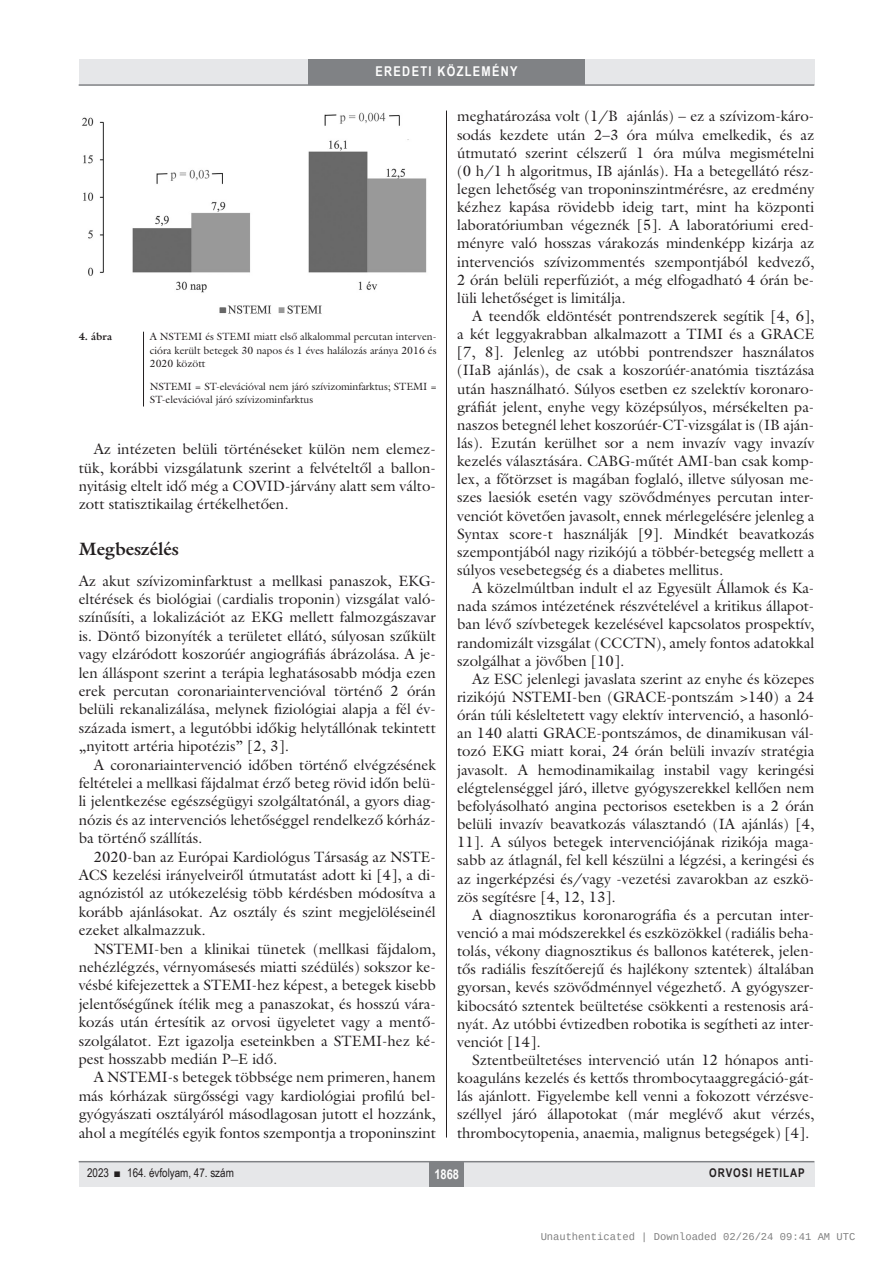
<style>
.page{position:relative;width:893px;height:1263px;background:#fff}
.page>*{position:absolute;margin:0;border:0;box-sizing:border-box;transform-origin:0 0}
.alcimbold{font:700 18px "Galliard Reg";color:#231f20}
.Body_Text{font:15px/18.1px "Galliard Reg";color:#231f20;text-align:justify}
.Body_tompa{font:15px/18.5px "Galliard Reg";color:#231f20;text-align:justify}
.t1{font:700 13.5px "Arial Narrow";letter-spacing:.1em;color:#fff}
.t2{font:12px "Arial Narrow";color:#231f20}
.t3{font:700 12px "Arial Narrow";letter-spacing:.08em;color:#231f20}
.kepalairas2{font:10.5px/13.5px "Galliard Reg";color:#231f20;text-align:justify}
.t4{font:10.5px "Liberation Mono";color:rgb(0 0 0/.5)}
.kepalairas1{font:700 10.5px "Galliard Reg";color:#231f20}
</style>
<div class="page">
<div style="left:79px;top:1161px;width:735px;height:25px;background:#e6e7e9"></div>
<hr style="left:79px;top:1161px;width:735px;height:1px;background:#808285">
<div style="left:430px;top:1161px;width:34px;height:25px;background:#808285"></div>
<div style="left:79px;top:60px;width:735px;height:25px;background:#e6e7e9"></div>
<div style="left:308px;top:60px;width:277px;height:25px;background:#808285"></div>
<hr style="left:79px;top:84px;width:735px;height:2px;background:#808285">
<hr style="left:446px;top:111px;width:1px;height:1026px;background:#231f20">
<hr style="left:143px;top:332px;width:1px;height:74px;background:#231f20">
<img style="left:82px;top:112px;width:345px;height:202px">
<p class="t1" style="left:375px;top:61px;width:144px">EREDETI KÖZLEMÉNY</p>
<p class="kepalairas1" style="left:79px;top:330px;width:35px">4. ábra</p>
<p class="kepalairas2" style="left:150px;top:330px;width:288px">A NSTEMI és STEMI miatt első alkalommal percutan interven&shy;cióra került betegek 30 napos és 1 éves halálozás aránya 2016 és 2020 között</p>
<p class="kepalairas2" style="left:150px;top:379px;width:288px">NSTEMI = ST-elevációval nem járó szívizominfarktus; STEMI =<br>ST-elevációval járó szívizominfarktus</p>
<p class="Body_Text" style="left:79px;top:440px;width:359px;text-align:left;text-indent:15px">Az intézeten belüli történéseket külön nem elemez&shy;tük, korábbi vizsgálatunk szerint a felvételtől a ballon&shy;nyitásig eltelt idő még a COVID-járvány alatt sem válto&shy;zott statisztikailag értékelhetően.</p>
<p class="alcimbold" style="left:79px;top:537px;width:102px">Megbeszélés</p>
<p class="Body_tompa" style="left:79px;top:571px;width:359px">Az akut szívizominfarktust a mellkasi panaszok, EKG&shy;eltérések és biológiai (cardialis troponin) vizsgálat való&shy;színűsíti, a lokalizációt az EKG mellett falmozgászavar is. Döntő bizonyíték a területet ellátó, súlyosan szűkült vagy elzáródott koszorúér angiográfiás ábrázolása. A je&shy;len álláspont szerint a terápia leghatásosabb módja ezen erek percutan coronariaintervencióval történő 2 órán belüli rekanalizálása, melynek fiziológiai alapja a fél év&shy;százada ismert, a legutóbbi időkig helytállónak tekintett „nyitott artéria hipotézis” [2, 3].</p>
<p class="Body_Text" style="left:79px;top:755px;width:359px;text-indent:15px">A coronariaintervenció időben történő elvégzésének feltételei a mellkasi fájdalmat érző beteg rövid időn belü&shy;li jelentkezése egészségügyi szolgáltatónál, a gyors diag&shy;nózis és az intervenciós lehetőséggel rendelkező kórház&shy;ba történő szállítás.</p>
<p class="Body_Text" style="left:79px;top:847px;width:359px;text-indent:15px">2020-ban az Európai Kardiológus Társaság az NSTE-ACS kezelési irányelveiről útmutatást adott ki [4], a di&shy;agnózistól az utókezelésig több kérdésben módosítva a korább ajánlásokat. Az osztály és szint megjelöléseinél ezeket alkalmazzuk.</p>
<p class="Body_Text" style="left:79px;top:939px;width:359px;text-indent:15px">NSTEMI-ben a klinikai tünetek (mellkasi fájdalom, nehézlégzés, vérnyomásesés miatti szédülés) sokszor ke&shy;vésbé kifejezettek a STEMI-hez képest, a betegek kisebb jelentőségűnek ítélik meg a panaszokat, és hosszú vára&shy;kozás után értesítik az orvosi ügyeletet vagy a mentő&shy;szolgálatot. Ezt igazolja eseteinkben a STEMI-hez ké&shy;pest hosszabb medián P–E idő.</p>
<p class="Body_Text" style="left:79px;top:1068px;width:359px;text-indent:15px">A NSTEMI-s betegek többsége nem primeren, hanem más kórházak sürgősségi vagy kardiológiai profilú bel&shy;gyógyászati osztályáról másodlagosan jutott el hozzánk, ahol a megítélés egyik fontos szempontja a troponinszint</p>
<p class="Body_Text" style="left:457px;top:107px;width:359px">meghatározása volt (1/B ajánlás) – ez a szívizom-káro&shy;sodás kezdete után 2–3 óra múlva emelkedik, és az útmutató szerint célszerű 1 óra múlva megismételni (0 h/1 h algoritmus, IB ajánlás). Ha a betegellátó rész&shy;legen lehetőség van troponinszintmérésre, az eredmény kézhez kapása rövidebb ideig tart, mint ha központi laboratóriumban végeznék [5]. A laboratóriumi ered&shy;ményre való hosszas várakozás mindenképp kizárja az intervenciós szívizommentés szempontjából kedvező, 2 órán belüli reperfúziót, a még elfogadható 4 órán be&shy;lüli lehetőséget is limitálja.</p>
<p class="Body_Text" style="left:457px;top:307px;width:359px;text-align:left;text-indent:15px">A teendők eldöntését pontrendszerek segítik [4, 6], a két leggyakrabban alkalmazott a TIMI és a GRACE [7, 8]. Jelenleg az utóbbi pontrendszer használatos (IIaB ajánlás), de csak a koszorúér-anatómia tisztázása után használható. Súlyos esetben ez szelektív koronaro&shy;gráfiát jelent, enyhe vegy középsúlyos, mérsékelten pa&shy;naszos betegnél lehet koszorúér-CT-vizsgálat is (IB aján&shy;lás). Ezután kerülhet sor a nem invazív vagy invazív kezelés választására. CABG-műtét AMI-ban csak komp&shy;lex, a főtörzset is magában foglaló, illetve súlyosan me&shy;szes laesiók esetén vagy szövődményes percutan inter&shy;venciót követően javasolt, ennek mérlegelésére jelenleg a Syntax score-t használják [9]. Mindkét beavatkozás szempontjából nagy rizikójú a többér-betegség mellett a súlyos vesebetegség és a diabetes mellitus.</p>
<p class="Body_Text" style="left:457px;top:579px;width:359px;text-indent:15px">A közelmúltban indult el az Egyesült Államok és Ka&shy;nada számos intézetének részvételével a kritikus állapot&shy;ban lévő szívbetegek kezelésével kapcsolatos prospektív, randomizált vizsgálat (CCCTN), amely fontos adatokkal szolgálhat a jövőben [10].</p>
<p class="Body_Text" style="left:457px;top:669px;width:359px;text-indent:15px">Az ESC jelenlegi javaslata szerint az enyhe és közepes rizikójú NSTEMI-ben (GRACE-pontszám &gt;140) a 24 órán túli késleltetett vagy elektív intervenció, a hasonló&shy;an 140 alatti GRACE-pontszámos, de dinamikusan vál&shy;tozó EKG miatt korai, 24 órán belüli invazív stratégia javasolt. A hemodinamikailag instabil vagy keringési elégtelenséggel járó, illetve gyógyszerekkel kellően nem befolyásolható angina pectorisos esetekben is a 2 órán belüli invazív beavatkozás választandó (IA ajánlás) [4, 11]. A súlyos betegek intervenciójának rizikója maga&shy;sabb az átlagnál, fel kell készülni a légzési, a keringési és az ingerképzési és/vagy -vezetési zavarokban az eszkö&shy;zös segítésre [4, 12, 13].</p>
<p class="Body_Text" style="left:457px;top:905px;width:359px;text-indent:15px">A diagnosztikus koronarográfia és a percutan inter&shy;venció a mai módszerekkel és eszközökkel (radiális beha&shy;tolás, vékony diagnosztikus és ballonos katéterek, jelen&shy;tős radiális feszítőerejű és hajlékony sztentek) általában gyorsan, kevés szövődménnyel végezhető. A gyógyszer&shy;kibocsátó sztentek beültetése csökkenti a restenosis ará&shy;nyát. Az utóbbi évtizedben robotika is segítheti az inter&shy;venciót [14].</p>
<p class="Body_Text" style="left:457px;top:1050px;width:359px;text-indent:15px">Sztentbeültetéses intervenció után 12 hónapos anti&shy;koaguláns kezelés és kettős thrombocytaaggregáció-gát&shy;lás ajánlott. Figyelembe kell venni a fokozott vérzésve&shy;széllyel járó állapotokat (már meglévő akut vérzés, thrombocytopenia, anaemia, malignus betegségek) [4].</p>
<p class="t2" style="left:87px;top:1164px;width:148px">2023 ■ 164. évfolyam, 47. szám</p>
<p class="t1" style="left:434px;top:1163px;width:26px">1868</p>
<p class="t3" style="left:709px;top:1164px;width:97px">ORVOSI HETILAP</p>
<p class="t4" style="left:540px;top:1232px;width:316px">Unauthenticated | Downloaded 02/26/24 09:41 AM UTC</p>
</div>
